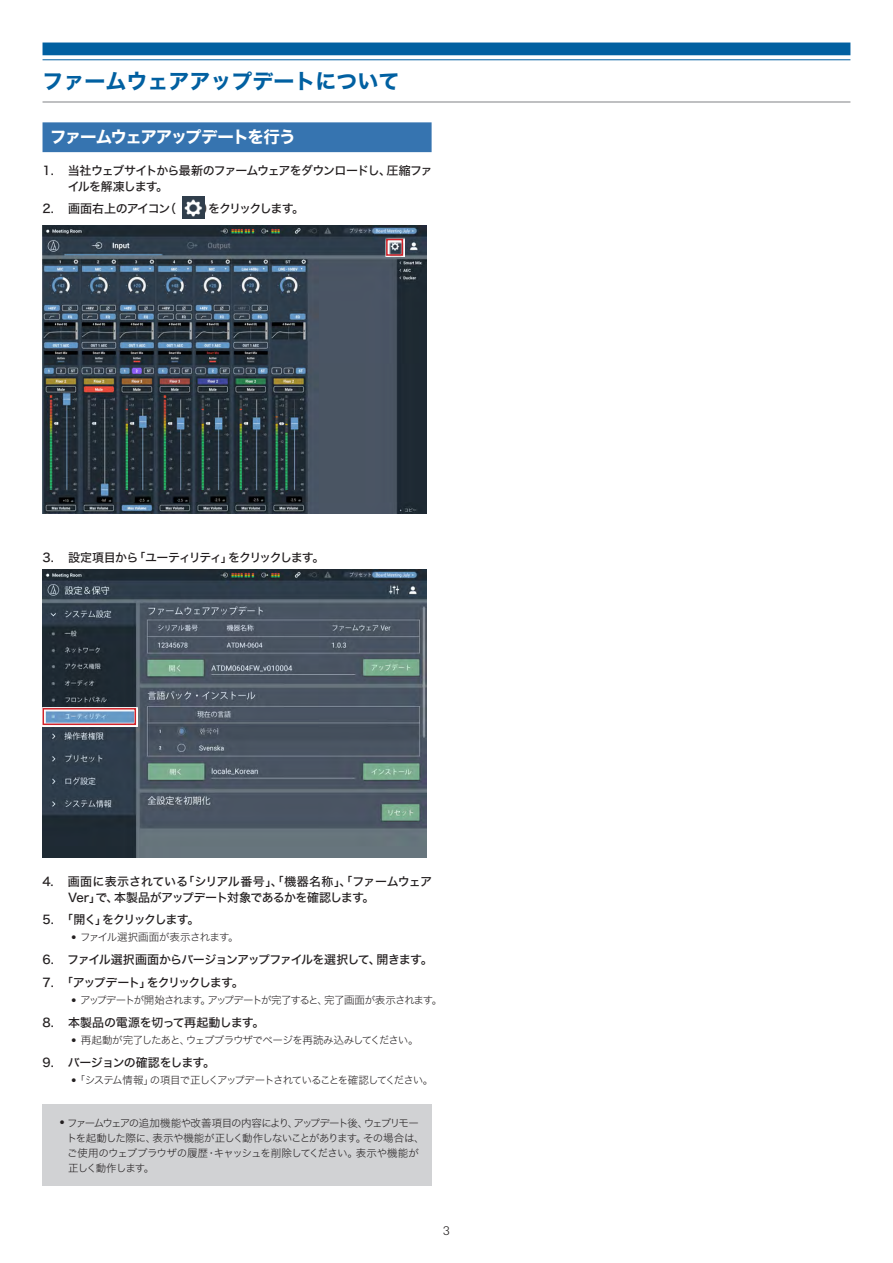
<style>
.page{position:relative;width:893px;height:1263px;background:#fff}
.page>*{position:absolute;margin:0;border:0;box-sizing:border-box;transform-origin:0 0}
.t1{font:21px "Hira Kaku Std W7";color:#0160a1}
.t2{font:16.5px "Hira Kaku Std W7";letter-spacing:-.09em;color:#fff}
.t3{font:12px/15.8px "Hira Kaku Std W5";letter-spacing:-.07em;color:#231f20}
.t4{font:12px/15.8px "Hira Kaku Std W5";letter-spacing:-.04em;color:#231f20}
.t5{font:12px "Hira Kaku Std W5";letter-spacing:-.09em;color:#231f20}
.t6{font:12px "Hira Kaku Std W5";letter-spacing:-.105em;color:#231f20}
.t7{font:12px "Hira Kaku Std W5";letter-spacing:-.02em;color:#231f20}
.t8{font:12px "Hira Kaku Std W5";letter-spacing:-.11em;color:#231f20}
.t9{font:12px "Hira Kaku Std W5";letter-spacing:-.05em;color:#231f20}
.t10{font:12px "Hira Kaku Std W5";letter-spacing:-.135em;color:#231f20}
.t11{font:300 12px "Univers Next Pro";color:#231f20}
.t12{font:10.5px/15px "Hira Kaku Std W2";letter-spacing:-.08em;color:#231f20}
.t13{font:10.5px "Hira Kaku Std W2";letter-spacing:-.115em;color:#231f20}
.t14{font:10.5px "Hira Kaku Std W2";letter-spacing:-.06em;color:#231f20}
.t15{font:10.5px "Hira Kaku Std W2";letter-spacing:-.035em;color:#231f20}
.s1{font-family:"Univers Next Pro";font-weight:300}
</style>
<div class="page">
<div style="left:43px;top:43px;width:807px;height:12px;background:#0160a1"></div>
<hr style="left:43px;top:59px;width:807px;height:1px;background:#0160a1">
<hr style="left:43px;top:102px;width:807px;height:1px;background:#808285">
<div style="left:43px;top:122px;width:389px;height:30px;background:#3674b0"></div>
<img style="left:43px;top:569px;width:384px;height:288px">
<div style="left:43px;top:1104px;width:389px;height:81px;background:#d1d2d4"></div>
<img style="left:183px;top:197px;width:21px;height:21px">
<img style="left:43px;top:226px;width:384px;height:288px">
<svg style="left:385px;top:237px;width:19px;height:20px"></svg>
<div style="left:386px;top:239px;width:17px;height:17px;border:2px solid #d1232a"></div>
<svg style="left:42px;top:707px;width:95px;height:19px"></svg>
<div style="left:43px;top:708px;width:93px;height:17px;border:2px solid #d1232a"></div>
<h1 class="t1" style="left:43px;top:65px;width:359px">ファームウェアアップデートについて</h1>
<h2 class="t2" style="left:50px;top:124px;width:247px">ファームウェアアップデートを行う</h2>
<p class="t3" style="left:68px;top:163px;width:366px;text-indent:-25px">1. 当社ウェブサイトから最新のファームウェアをダウンロードし、圧縮ファイルを解凍します。</p>
<p class="t9" style="left:43px;top:200px;width:135px">2. 画面右上のアイコン（</p>
<p class="t10" style="left:202px;top:200px;width:103px">）をクリックします。</p>
<p class="t5" style="left:43px;top:548px;width:283px">3. 設定項目から「ユーティリティ」をクリックします。</p>
<p class="t4" style="left:68px;top:874px;width:366px;text-indent:-26px">4. 画面に表示されている「シリアル番号」、「機器名称」、「ファームウェア<br>Ver」で、本製品がアップデート対象であるかを確認します。</p>
<p class="t8" style="left:43px;top:910px;width:158px">5. 「開く」をクリックします。</p>
<p class="t15" style="left:71px;top:929px;width:169px"><span class="s1">•</span> ファイル選択画面が表示されます。</p>
<p class="t3" style="left:43px;top:952px;width:392px">6. ファイル選択画面からバージョンアップファイルを選択して、開きます。</p>
<p class="t6" style="left:43px;top:973px;width:203px">7. 「アップデート」をクリックします。</p>
<p class="t13" style="left:71px;top:992px;width:372px"><span class="s1">•</span> アップデートが開始されます。アップデートが完了すると、完了画面が表示されます。</p>
<p class="t7" style="left:43px;top:1013px;width:223px">8. 本製品の電源を切って再起動します。</p>
<p class="t14" style="left:71px;top:1032px;width:349px"><span class="s1">•</span> 再起動が完了したあと、ウェブブラウザでページを再読み込みしてください。</p>
<p class="t3" style="left:43px;top:1054px;width:174px">9. バージョンの確認をします。</p>
<p class="t12" style="left:71px;top:1072px;width:364px"><span class="s1">•</span>「システム情報」の項目で正しくアップデートされていることを確認してください。</p>
<p class="t12" style="left:67px;top:1115px;width:359px;text-indent:-7px"><span class="s1">•</span> ファームウェアの追加機能や改善項目の内容により、アップデート後、ウェブリモートを起動した際に、表示や機能が正しく動作しないことがあります。その場合は、ご使用のウェブブラウザの履歴・キャッシュを削除してください。表示や機能が正しく動作します。</p>
<p class="t11" style="left:443px;top:1224px;width:8px">3</p>
</div>
